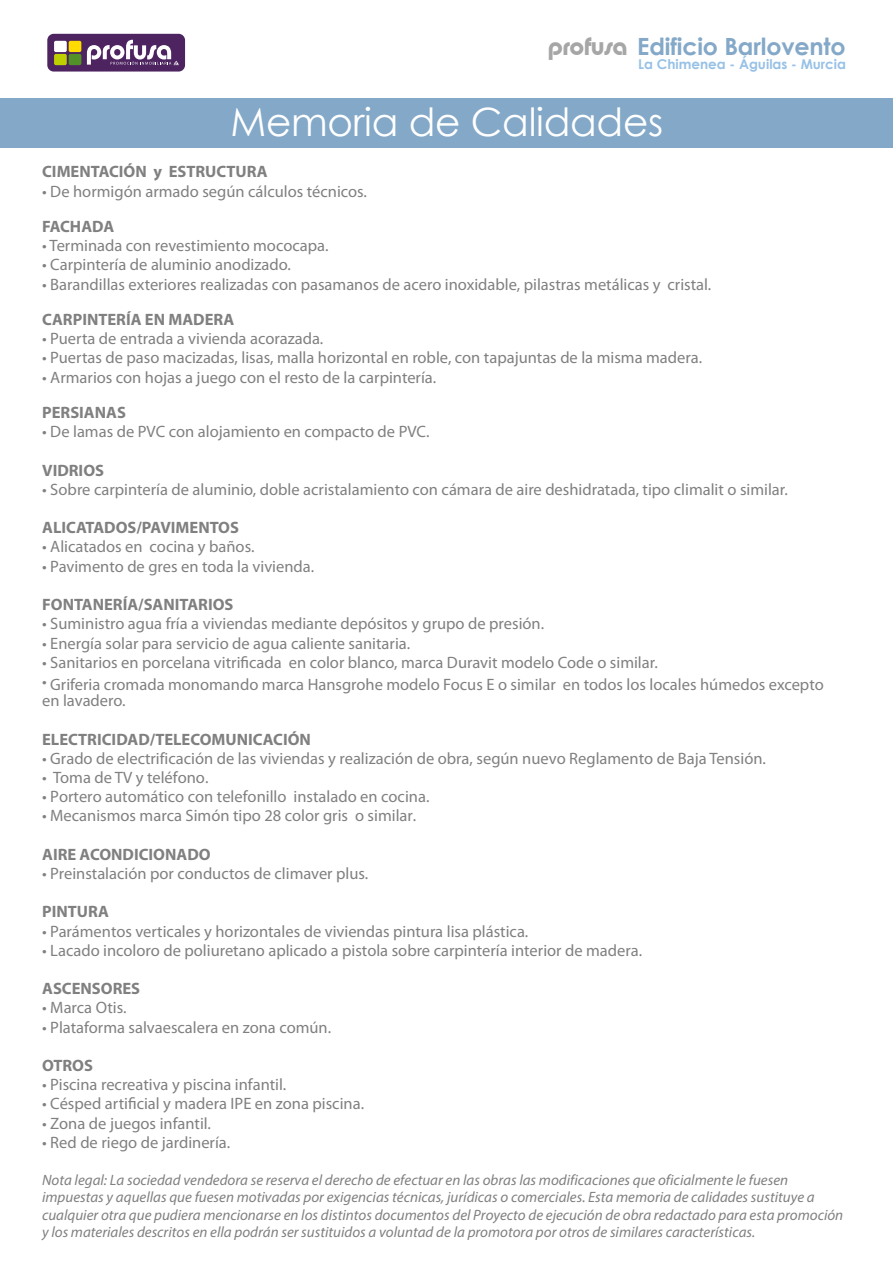
<style>
.page{position:relative;width:893px;height:1263px;background:#fff}
.page>*{position:absolute;margin:0;border:0;box-sizing:border-box;transform-origin:0 0}
.t1{font:39px "Century Gothic";letter-spacing:-.005em;color:#fff}
.t2{font:26.4px "Poppy";color:#a6a6a6}
.t3{font:700 23.7px "Century Gothic";letter-spacing:-.005em;color:#84a8c8}
.t4{font:16.5px/16.2px "Myriad Pro";color:#808080}
.t5{font:700 16.5px "Myriad Pro";color:#808080}
.t6{font:italic 15px/17.4px "Myriad Pro";color:#808080}
.t7{font:700 13.5px "Century Gothic";color:#97c1e6}
</style>
<div class="page">
<div style="left:0;top:98px;width:893px;height:50px;background:#84a8c8"></div>
<div style="left:47px;top:34px;width:138px;height:38px;background:#4d2460;border-radius:6px"></div>
<div style="left:54px;top:41px;width:13px;height:11px;background:#fff;border-radius:2px"></div>
<div style="left:54px;top:54px;width:13px;height:11px;background:#bed000;border-radius:2px"></div>
<div style="left:69px;top:41px;width:12px;height:11px;background:#ffdb00;border-radius:2px"></div>
<div style="left:69px;top:54px;width:12px;height:11px;background:#519127;border-radius:2px"></div>
<svg style="left:87px;top:40px;width:92px;height:26px"></svg>
<h3 class="t3" style="left:637px;top:28px;width:210px">Edificio Barlovento</h3>
<p class="t7" style="left:638px;top:54px;width:209px">La Chimenea - Águilas - Murcia</p>
<h1 class="t1" style="left:230px;top:95px;width:434px">Memoria de Calidades</h1>
<h2 class="t2" style="left:548px;top:31px;width:80px">profusa</h2>
<p class="t5" style="left:42px;top:161px;width:227px">CIMENTACIÓN y ESTRUCTURA</p>
<p class="t4" style="left:42px;top:183px;width:326px">• De hormigón armado según cálculos técnicos.</p>
<p class="t5" style="left:42px;top:216px;width:74px">FACHADA</p>
<p class="t4" style="left:42px;top:237px;width:288px">• Terminada con revestimiento mococapa.</p>
<p class="t4" style="left:42px;top:257px;width:250px">• Carpintería de aluminio anodizado.</p>
<p class="t4" style="left:42px;top:276px;width:671px">• Barandillas exteriores realizadas con pasamanos de acero inoxidable, pilastras metálicas y cristal.</p>
<p class="t5" style="left:42px;top:309px;width:194px">CARPINTERÍA EN MADERA</p>
<p class="t4" style="left:42px;top:330px;width:283px">• Puerta de entrada a vivienda acorazada.</p>
<p class="t4" style="left:42px;top:350px;width:661px">• Puertas de paso macizadas, lisas, malla horizontal en roble, con tapajuntas de la misma madera.</p>
<p class="t4" style="left:42px;top:369px;width:396px">• Armarios con hojas a juego con el resto de la carpintería.</p>
<p class="t5" style="left:42px;top:402px;width:85px">PERSIANAS</p>
<p class="t4" style="left:42px;top:423px;width:389px">• De lamas de PVC con alojamiento en compacto de PVC.</p>
<p class="t5" style="left:42px;top:459px;width:63px">VIDRIOS</p>
<p class="t4" style="left:42px;top:481px;width:747px">• Sobre carpintería de aluminio, doble acristalamiento con cámara de aire deshidratada, tipo climalit o similar.</p>
<p class="t5" style="left:42px;top:517px;width:198px">ALICATADOS/PAVIMENTOS</p>
<p class="t4" style="left:42px;top:539px;width:214px">• Alicatados en cocina y baños.</p>
<p class="t4" style="left:42px;top:558px;width:274px">• Pavimento de gres en toda la vivienda.</p>
<p class="t5" style="left:42px;top:594px;width:193px">FONTANERÍA/SANITARIOS</p>
<p class="t4" style="left:42px;top:615px;width:503px">• Suministro agua fría a viviendas mediante depósitos y grupo de presión.</p>
<p class="t4" style="left:42px;top:635px;width:370px">• Energía solar para servicio de agua caliente sanitaria.</p>
<p class="t4" style="left:42px;top:654px;width:617px">• Sanitarios en porcelana vitrificada en color blanco, marca Duravit modelo Code o similar.</p>
<p class="t4" style="left:42px;top:676px;width:783px">• Griferia cromada monomando marca Hansgrohe modelo Focus E o similar en todos los locales húmedos excepto en lavadero.</p>
<p class="t5" style="left:42px;top:728px;width:270px">ELECTRICIDAD/TELECOMUNICACIÓN</p>
<p class="t4" style="left:42px;top:750px;width:725px">• Grado de electrificación de las viviendas y realización de obra, según nuevo Reglamento de Baja Tensión.</p>
<p class="t4" style="left:42px;top:769px;width:168px">• Toma de TV y teléfono.</p>
<p class="t4" style="left:42px;top:788px;width:389px">• Portero automático con telefonillo instalado en cocina.</p>
<p class="t4" style="left:42px;top:807px;width:376px">• Mecanismos marca Simón tipo 28 color gris o similar.</p>
<p class="t5" style="left:42px;top:843px;width:170px">AIRE ACONDICIONADO</p>
<p class="t4" style="left:42px;top:865px;width:328px">• Preinstalación por conductos de climaver plus.</p>
<p class="t5" style="left:42px;top:901px;width:68px">PINTURA</p>
<p class="t4" style="left:42px;top:923px;width:488px">• Parámentos verticales y horizontales de viviendas pintura lisa plástica.</p>
<p class="t4" style="left:42px;top:942px;width:601px">• Lacado incoloro de poliuretano aplicado a pistola sobre carpintería interior de madera.</p>
<p class="t5" style="left:42px;top:978px;width:99px">ASCENSORES</p>
<p class="t4" style="left:42px;top:999px;width:86px">• Marca Otis.</p>
<p class="t4" style="left:42px;top:1019px;width:290px">• Plataforma salvaescalera en zona común.</p>
<p class="t5" style="left:42px;top:1055px;width:52px">OTROS</p>
<p class="t4" style="left:42px;top:1076px;width:246px">• Piscina recreativa y piscina infantil.</p>
<p class="t4" style="left:42px;top:1095px;width:323px">• Césped artificial y madera IPE en zona piscina.</p>
<p class="t4" style="left:42px;top:1115px;width:170px">• Zona de juegos infantil.</p>
<p class="t4" style="left:42px;top:1134px;width:190px">• Red de riego de jardinería.</p>
<p class="t6" style="left:42px;top:1171px;width:803px">Nota legal: La sociedad vendedora se reserva el derecho de efectuar en las obras las modificaciones que oficialmente le fuesen impuestas y aquellas que fuesen motivadas por exigencias técnicas, jurídicas o comerciales. Esta memoria de calidades sustituye a cualquier otra que pudiera mencionarse en los distintos documentos del Proyecto de ejecución de obra redactado para esta promoción y los materiales descritos en ella podrán ser sustituidos a voluntad de la promotora por otros de similares características.</p>
</div>
